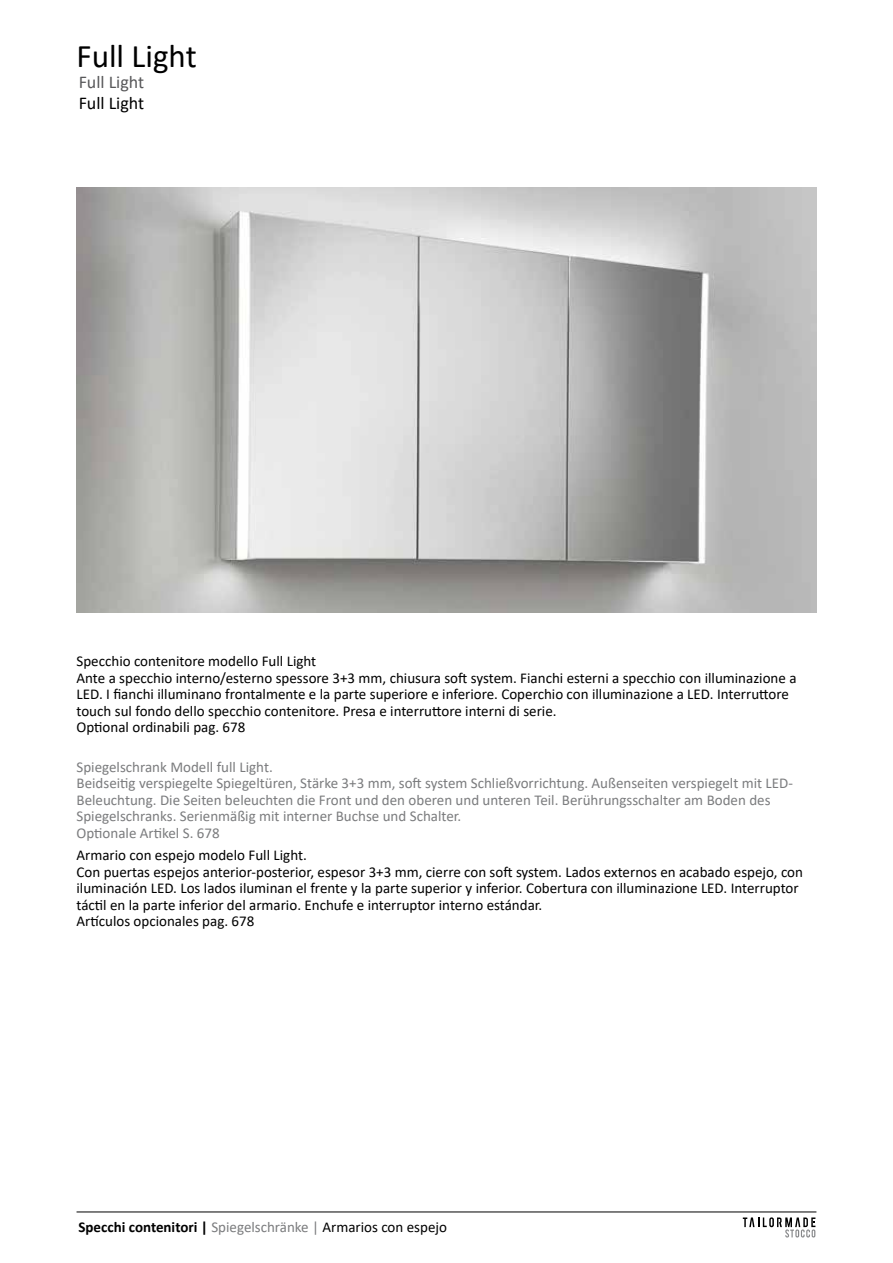
<style>
.page{position:relative;width:893px;height:1263px;background:#fff}
.page>*{position:absolute;margin:0;border:0;box-sizing:border-box;transform-origin:0 0}
.t1{font:33px "Calibri";color:#000}
.t2{font:18px "Calibri";color:#58585a}
.t3{font:18px "Calibri";color:#000}
.t4{font:15px/16.5px "Calibri";color:#000}
.t5{font:15px/16.5px "Calibri";color:#7b7c7e}
.t6{font:700 15px "Calibri";color:#000}
.s1{font-weight:400;color:#7b7c7e}
.s2{font-weight:400}
</style>
<div class="page">
<hr style="left:77px;top:1212px;width:739px;height:1px;background:#000">
<img style="left:77px;top:187px;width:739px;height:426px">
<svg style="left:743px;top:1217px;width:72px;height:20px"></svg>
<h1 class="t1" style="left:77px;top:33px;width:122px">Full Light</h1>
<p class="t2" style="left:79px;top:70px;width:67px">Full Light</p>
<p class="t3" style="left:79px;top:91px;width:67px">Full Light</p>
<p class="t4" style="left:77px;top:652px;width:721px">Specchio contenitore modello Full Light<br>Ante a specchio interno/esterno spessore 3+3 mm, chiusura soft system. Fianchi esterni a specchio con illuminazione a LED. I fianchi illuminano frontalmente e la parte superiore e inferiore. Coperchio con illuminazione a LED. Interruttore touch sul fondo dello specchio contenitore. Presa e interruttore interni di serie.<br>Optional ordinabili pag. 678</p>
<p class="t5" style="left:77px;top:758px;width:718px">Spiegelschrank Modell full Light.<br>Beidseitig verspiegelte Spiegeltüren, Stärke 3+3 mm, soft system Schließvorrichtung. Außenseiten verspiegelt mit LED-Beleuchtung. Die Seiten beleuchten die Front und den oberen und unteren Teil. Berührungsschalter am Boden des Spiegelschranks. Serienmäßig mit interner Buchse und Schalter.<br>Optionale Artikel S. 678</p>
<p class="t4" style="left:77px;top:847px;width:728px">Armario con espejo modelo Full Light.<br>Con puertas espejos anterior-posterior, espesor 3+3 mm, cierre con soft system. Lados externos en acabado espejo, con iluminación LED. Los lados iluminan el frente y la parte superior y inferior. Cobertura con illuminazione LED. Interruptor táctil en la parte inferior del armario. Enchufe e interruptor interno estándar.<br>Artículos opcionales pag. 678</p>
<p class="t6" style="left:78px;top:1216px;width:370px">Specchi contenitori | <span class="s1">Spiegelschränke |</span> <span class="s2">Armarios con espejo</span></p>
</div>
